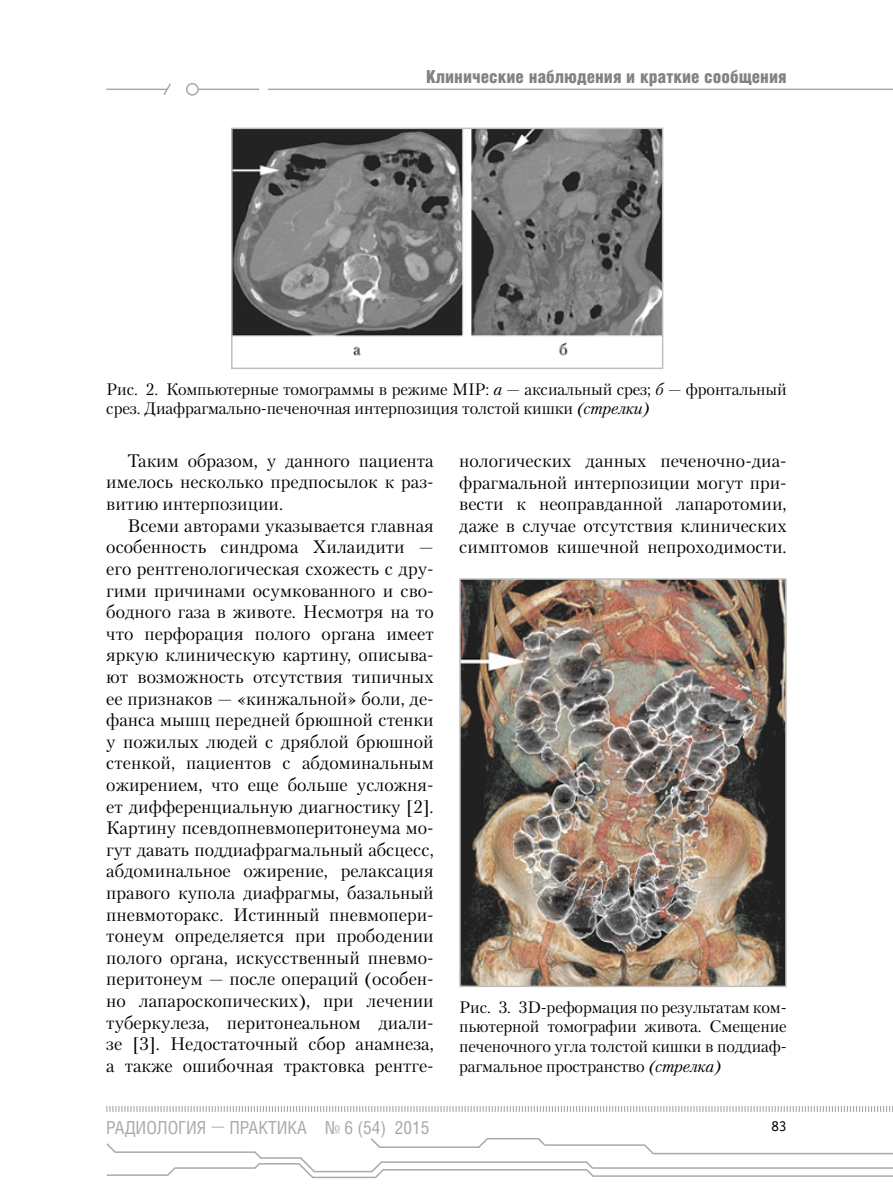
<style>
.page{position:relative;width:893px;height:1191px;background:#fff}
.page>*{position:absolute;margin:0;border:0;box-sizing:border-box;transform-origin:0 0}
.t1{font:18px/21.6px "Petersburg C";color:#000;text-align:justify}
.t2{font:900 18px "Helios Cond";color:#808285}
.t3{font:18px "Helios Cond";color:#a7a9ac}
.t4{font:16.5px/19.8px "Petersburg C";letter-spacing:-.01em;color:#000;text-align:justify}
.t5{font:15px "Officina Sans C";color:#000}
.s1{font-style:italic}
.s2{font-family:"Petersburg C";font-weight:700}
</style>
<div class="page">
<svg style="left:106px;top:1106px;width:787px;height:6px"></svg>
<hr style="left:268px;top:89px;width:625px;height:1px;background:#a7a9ac">
<hr style="left:198px;top:89px;width:61px;height:1px;background:#a7a9ac">
<div style="left:186px;top:83px;width:13px;height:13px;border:2px solid #a7a9ac;border-radius:50%"></div>
<hr style="left:106px;top:89px;width:61px;height:1px;background:#a7a9ac">
<svg style="left:162px;top:83px;width:9px;height:12px"></svg>
<svg style="left:106px;top:1138px;width:787px;height:40px"></svg>
<img style="left:462px;top:581px;width:322px;height:403px">
<div style="left:459px;top:578px;width:328px;height:409px;border:2px solid #bcbec0"></div>
<img style="left:234px;top:131px;width:426px;height:225px">
<div style="left:231px;top:128px;width:432px;height:241px;border:2px solid #bcbec0"></div>
<p class="t2" style="left:426px;top:66px;width:362px">Клинические наблюдения и краткие сообщения</p>
<p class="t4" style="left:106px;top:379px;width:682px">Рис. 2. Компьютерные томограммы в режиме MIP: <span class="s1">а</span> — аксиальный срез; <span class="s1">б</span> — фронтальный срез. Диафрагмально-печеночная интерпозиция толстой кишки <span class="s1">(стрелки)</span></p>
<p class="t1" style="left:106px;top:449px;width:329px;text-indent:21px">Таким образом, у данного пациента имелось несколько предпосылок к раз&shy;витию интерпозиции.</p>
<p class="t1" style="left:106px;top:514px;width:329px;text-indent:21px">Всеми авторами указывается главная особенность синдрома Хилаидити — его рентгенологическая схожесть с дру&shy;гими причинами осумкованного и сво&shy;бодного газа в животе. Несмотря на то что перфорация полого органа имеет яркую клиническую картину, описыва&shy;ют возможность отсутствия типичных ее признаков — «кинжальной» боли, де&shy;фанса мышц передней брюшной стенки у пожилых людей с дряблой брюшной стенкой, пациентов с абдоминальным ожирением, что еще больше усложня&shy;ет дифференциальную диагностику [2].<br>Картину псевдопневмоперитонеума мо&shy;гут давать поддиафрагмальный абсцесс, абдоминальное ожирение, релаксация правого купола диафрагмы, базальный пневмоторакс. Истинный пневмопери&shy;тонеум определяется при прободении полого органа, искусственный пневмо&shy;перитонеум — после операций (особен&shy;но лапароскопических), при лечении туберкулеза, перитонеальном диали&shy;зе [3]. Недостаточный сбор анамнеза, а также ошибочная трактовка рентге-</p>
<p class="t1" style="left:459px;top:450px;width:329px">нологических данных печеночно-диа&shy;фрагмальной интерпозиции могут при&shy;вести к неоправданной лапаротомии, даже в случае отсутствия клинических симптомов кишечной непроходимости.</p>
<p class="t4" style="left:459px;top:996px;width:329px">Рис. 3. 3D-реформация по результатам ком&shy;пьютерной томографии живота. Смещение печеночного угла толстой кишки в поддиаф&shy;рагмальное пространство <span class="s1">(стрелка)</span></p>
<p class="t3" style="left:106px;top:1116px;width:325px">РАДИОЛОГИЯ <span class="s2">—</span> ПРАКТИКА № 6 (54) 2015</p>
<p class="t5" style="left:772px;top:1117px;width:17px">83</p>
</div>
